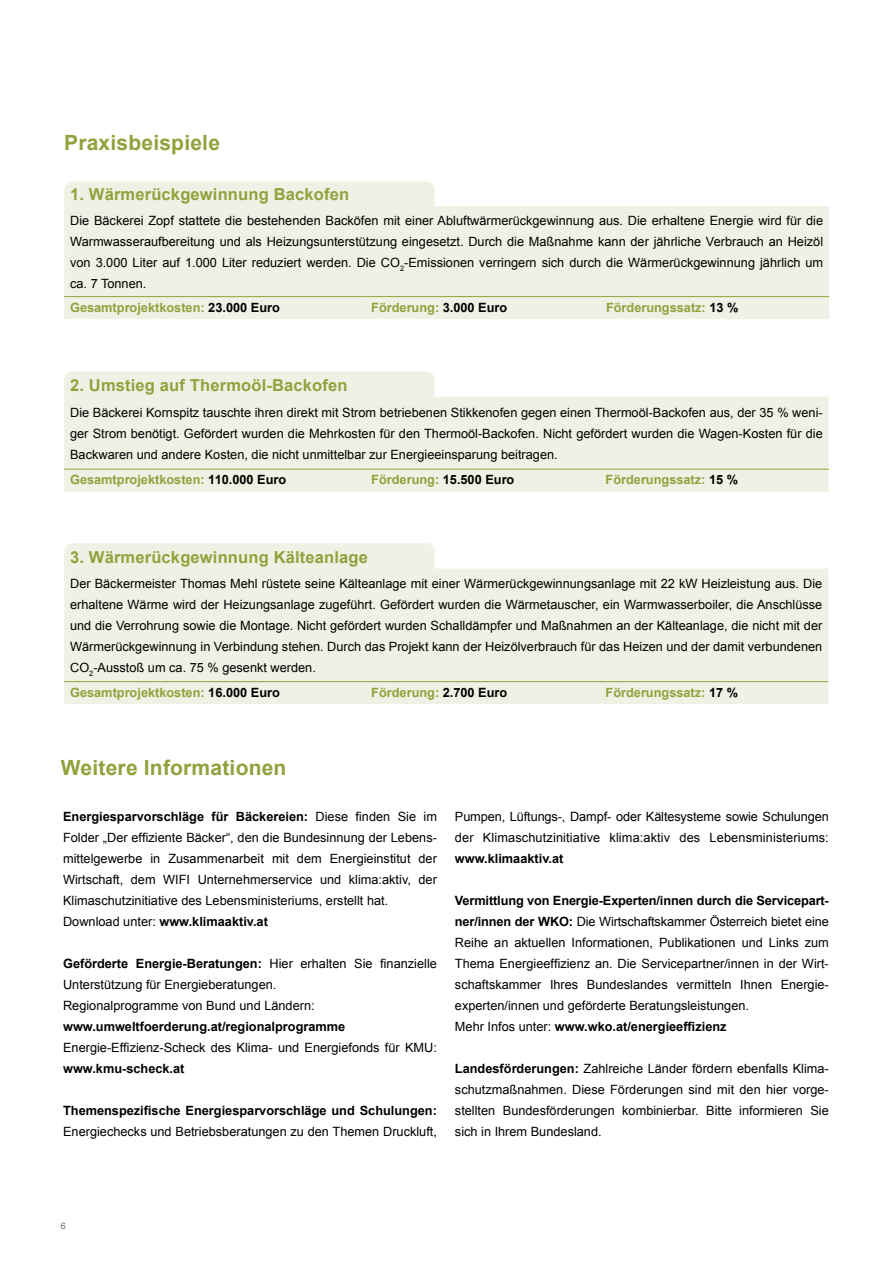
<style>
.page{position:relative;width:893px;height:1263px;background:#fff}
.page>*{position:absolute;margin:0;border:0;box-sizing:border-box;transform-origin:0 0}
.t1{font:700 21px "Arial";letter-spacing:.01em;color:#91a23d}
.t2{font:700 16.5px "Arial";letter-spacing:.01em;color:#91a23d}
.t3{font:12.75px/21px "Arial";color:#000;text-align:justify}
.t4{font:700 12.75px "Arial";color:#91a23d}
.t5{font:700 12.75px "Arial";color:#000}
.t6{font:9px "Arial";color:#6d6e71}
.s1{color:#000}
.s2{font-weight:700}
</style>
<div class="page">
<div style="left:64px;top:182px;width:371px;height:24px;background:#f0f0e4"></div>
<div style="left:64px;top:371px;width:371px;height:26px;background:#f0f0e4"></div>
<div style="left:64px;top:543px;width:371px;height:25px;background:#f0f0e4"></div>
<div style="left:64px;top:206px;width:765px;height:113px;background:#f0f0e4"></div>
<hr style="left:64px;top:296px;width:301px;height:1px;background:#91a23d">
<hr style="left:365px;top:296px;width:235px;height:1px;background:#91a23d">
<hr style="left:600px;top:296px;width:229px;height:1px;background:#91a23d">
<div style="left:64px;top:397px;width:765px;height:95px;background:#f0f0e4"></div>
<hr style="left:64px;top:469px;width:301px;height:1px;background:#91a23d">
<hr style="left:365px;top:469px;width:235px;height:1px;background:#91a23d">
<hr style="left:600px;top:469px;width:229px;height:1px;background:#91a23d">
<div style="left:64px;top:568px;width:764px;height:136px;background:#f0f0e4"></div>
<hr style="left:64px;top:681px;width:301px;height:1px;background:#91a23d">
<hr style="left:365px;top:681px;width:235px;height:1px;background:#91a23d">
<hr style="left:600px;top:681px;width:228px;height:1px;background:#91a23d">
<h1 class="t1" style="left:64px;top:129px;width:157px">Praxisbeispiele</h1>
<p class="t2" style="left:70px;top:184px;width:280px">1. Wärmerückgewinnung Backofen</p>
<p class="t3" style="left:70px;top:210px;width:755px">Die Bäckerei Zopf stattete die bestehenden Backöfen mit einer Abluftwärmerückgewinnung aus. Die erhaltene Energie wird für die Warmwasseraufbereitung und als Heizungsunterstützung eingesetzt. Durch die Maßnahme kann der jährliche Verbrauch an Heizöl von 3.000 Liter auf 1.000 Liter reduziert werden. Die CO<sub>2</sub>-Emissionen verringern sich durch die Wärmerückgewinnung jährlich um ca. 7 Tonnen.</p>
<p class="t4" style="left:70px;top:299px;width:211px">Gesamtprojektkosten: <span class="s1">23.000 Euro</span></p>
<p class="t4" style="left:371px;top:299px;width:138px">Förderung: <span class="s1">3.000 Euro</span></p>
<p class="t4" style="left:606px;top:299px;width:134px">Förderungssatz: <span class="s1">13 %</span></p>
<p class="t2" style="left:70px;top:374px;width:279px">2. Umstieg auf Thermoöl-Backofen</p>
<p class="t3" style="left:70px;top:402px;width:754px">Die Bäckerei Kornspitz tauschte ihren direkt mit Strom betriebenen Stikkenofen gegen einen Thermoöl-Backofen aus, der 35 % weni&shy;ger Strom benötigt. Gefördert wurden die Mehrkosten für den Thermoöl-Backofen. Nicht gefördert wurden die Wagen-Kosten für die Backwaren und andere Kosten, die nicht unmittelbar zur Energieeinsparung beitragen.</p>
<p class="t4" style="left:70px;top:472px;width:218px">Gesamtprojektkosten: <span class="s1">110.000 Euro</span></p>
<p class="t4" style="left:371px;top:472px;width:145px">Förderung: <span class="s1">15.500 Euro</span></p>
<p class="t4" style="left:606px;top:472px;width:134px">Förderungssatz: <span class="s1">15 %</span></p>
<p class="t2" style="left:70px;top:546px;width:299px">3. Wärmerückgewinnung Kälteanlage</p>
<p class="t3" style="left:70px;top:573px;width:754px">Der Bäckermeister Thomas Mehl rüstete seine Kälteanlage mit einer Wärmerückgewinnungsanlage mit 22 kW Heizleistung aus. Die erhaltene Wärme wird der Heizungsanlage zugeführt. Gefördert wurden die Wärmetauscher, ein Warmwasserboiler, die Anschlüsse und die Verrohrung sowie die Montage. Nicht gefördert wurden Schalldämpfer und Maßnahmen an der Kälteanlage, die nicht mit der Wärmerückgewinnung in Verbindung stehen. Durch das Projekt kann der Heizölverbrauch für das Heizen und der damit verbundenen CO<sub>2</sub>-Ausstoß um ca. 75 % gesenkt werden.</p>
<p class="t4" style="left:70px;top:684px;width:211px">Gesamtprojektkosten: <span class="s1">16.000 Euro</span></p>
<p class="t4" style="left:371px;top:684px;width:138px">Förderung: <span class="s1">2.700 Euro</span></p>
<p class="t4" style="left:606px;top:684px;width:134px">Förderungssatz: <span class="s1">17 %</span></p>
<h1 class="t1" style="left:61px;top:754px;width:227px">Weitere Informationen</h1>
<p class="t3" style="left:63px;top:806px;width:375px;text-align:left"><span class="s2">Energiesparvorschläge für Bäckereien:</span> Diese finden Sie im Folder „Der effiziente Bäcker“, den die Bundesinnung der Lebens&shy;mittelgewerbe in Zusammenarbeit mit dem Energieinstitut der Wirtschaft, dem WIFI Unternehmerservice und klima:aktiv, der Klimaschutzinitiative des Lebensministeriums, erstellt hat.<br>Download unter: <span class="s2">www.klimaaktiv.at</span></p>
<p class="t3" style="left:63px;top:953px;width:375px;text-align:left"><span class="s2">Geförderte Energie-Beratungen:</span> Hier erhalten Sie finanzielle<br>Unterstützung für Energieberatungen.<br>Regionalprogramme von Bund und Ländern:</p>
<p class="t5" style="left:63px;top:1018px;width:284px">www.umweltfoerderung.at/regionalprogramme</p>
<p class="t3" style="left:63px;top:1037px;width:375px">Energie-Effizienz-Scheck des Klima- und Energiefonds für KMU:</p>
<p class="t5" style="left:63px;top:1060px;width:123px">www.kmu-scheck.at</p>
<p class="t5" style="left:63px;top:1102px;width:375px">Themenspezifische Energiesparvorschläge und Schulungen:</p>
<p class="t3" style="left:63px;top:1121px;width:375px">Energiechecks und Betriebsberatungen zu den Themen Druckluft,</p>
<p class="t3" style="left:455px;top:806px;width:375px">Pumpen, Lüftungs-, Dampf- oder Kältesysteme sowie Schulungen der Klimaschutzinitiative klima:aktiv des Lebensministeriums:</p>
<p class="t5" style="left:455px;top:850px;width:110px">www.klimaaktiv.at</p>
<p class="t3" style="left:455px;top:890px;width:375px;text-align:left"><span class="s2">Vermittlung von Energie-Experten/innen durch die Servicepart&shy;ner/innen der WKO:</span> Die Wirtschaftskammer Österreich bietet eine Reihe an aktuellen Informationen, Publikationen und Links zum Thema Energieeffizienz an. Die Servicepartner/innen in der Wirt&shy;schaftskammer Ihres Bundeslandes vermitteln Ihnen Energie&shy;experten/innen und geförderte Beratungsleistungen.<br>Mehr Infos unter: <span class="s2">www.wko.at/energieeffizienz</span></p>
<p class="t3" style="left:455px;top:1058px;width:375px"><span class="s2">Landesförderungen:</span> Zahlreiche Länder fördern ebenfalls Klima&shy;schutzmaßnahmen. Diese Förderungen sind mit den hier vorge&shy;stellten Bundesförderungen kombinierbar. Bitte informieren Sie sich in Ihrem Bundesland.</p>
<p class="t6" style="left:61px;top:1220px;width:7px">6</p>
</div>
